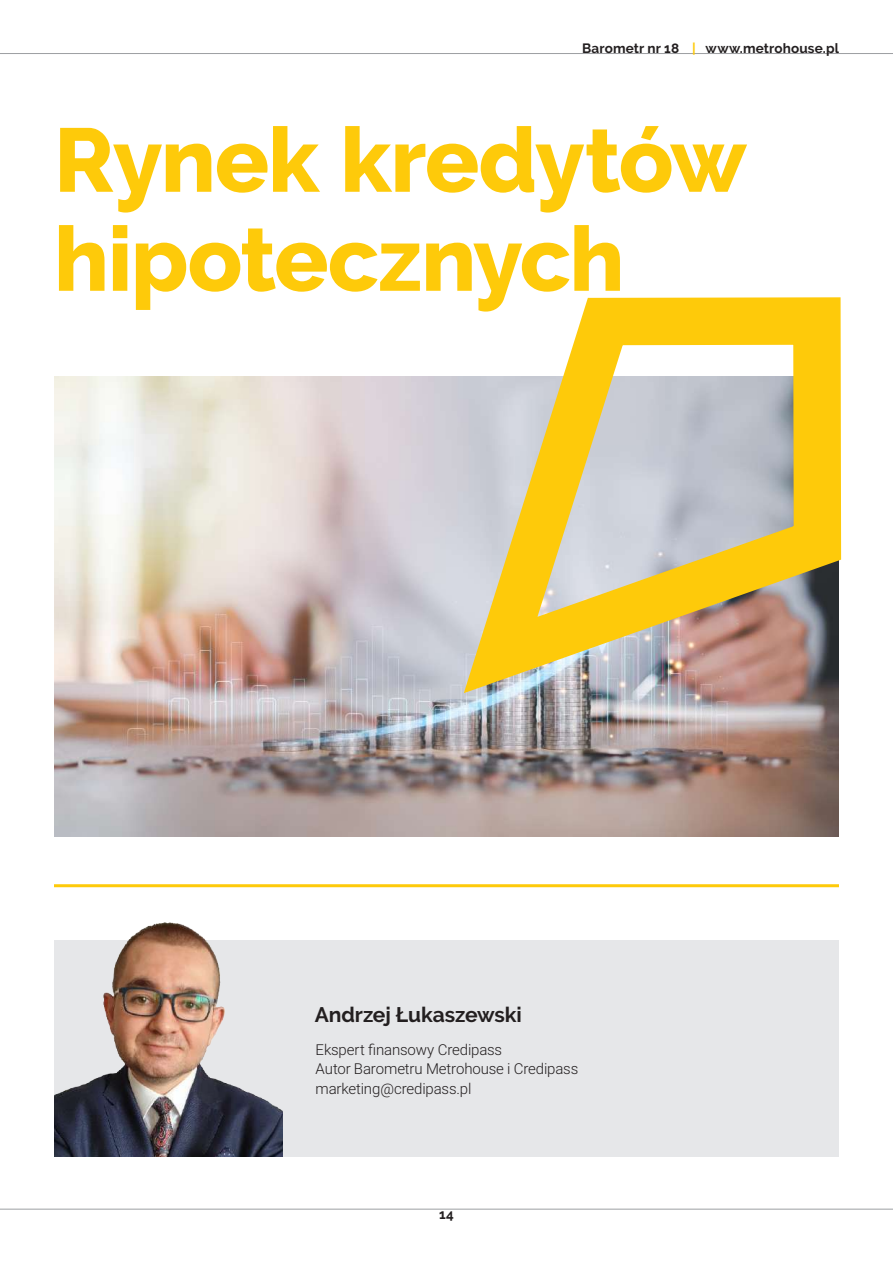
<style>
.page{position:relative;width:893px;height:1263px;background:#fff}
.page>*{position:absolute;margin:0;border:0;box-sizing:border-box;transform-origin:0 0}
.t1{font:800 90px/99px "Raleway";letter-spacing:-.015em;color:#feca0a}
.t2{font:700 21px "Raleway";letter-spacing:-.005em;color:#231f20}
.t3{font:300 15px/19.5px "Roboto";letter-spacing:-.01em;color:#231f20}
.t4{font:700 13.5px "Raleway";letter-spacing:.01em;color:#231f20}
.s1{color:#feca0a}
</style>
<div class="page">
<hr style="left:0;top:1209px;width:893px;height:1px;background:#9d9fa2">
<hr style="left:0;top:53px;width:893px;height:1px;background:#9d9fa2">
<img style="left:54px;top:376px;width:785px;height:460px">
<div style="left:54px;top:940px;width:785px;height:216px;background:#e6e7e9"></div>
<hr style="left:54px;top:884px;width:785px;height:3px;background:#feca0a">
<img style="left:54px;top:922px;width:229px;height:234px">
<svg style="left:427px;top:297px;width:415px;height:434px;background:#d5c48f"></svg>
<p class="t4" style="left:582px;top:41px;width:258px">Barometr nr 18 <span class="s1">|</span> www.metrohouse.pl</p>
<h1 class="t1" style="left:54px;top:111px;width:694px">Rynek kredytów hipotecznych</h1>
<h2 class="t2" style="left:315px;top:1002px;width:209px">Andrzej Łukaszewski</h2>
<p class="t3" style="left:316px;top:1039px;width:264px">Ekspert finansowy Credipass<br>Autor Barometru Metrohouse i Credipass marketing@credipass.pl</p>
<p class="t4" style="left:439px;top:1206px;width:16px">14</p>
</div>
